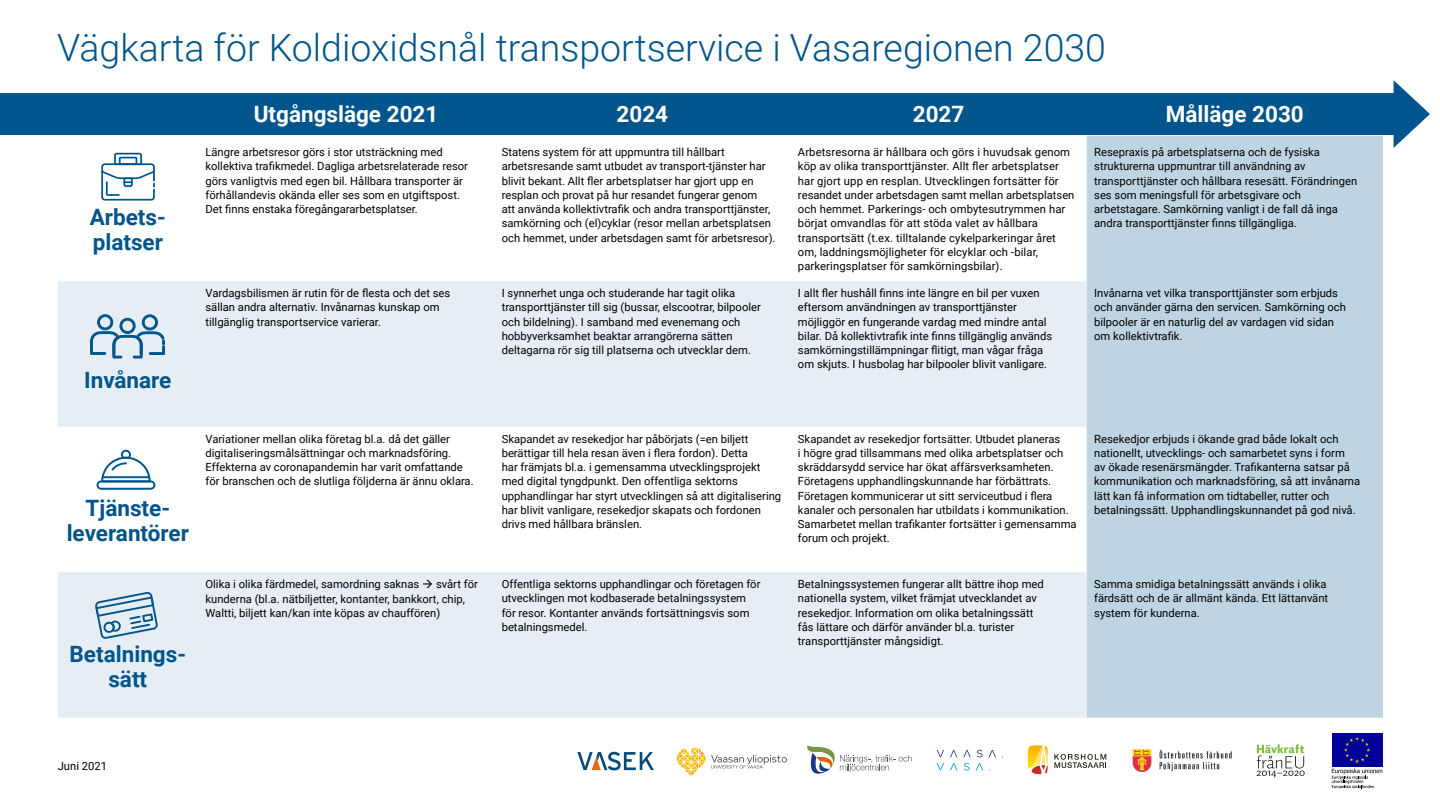
<style>
.page{position:relative;width:1440px;height:810px;background:#fff}
.page>*{position:absolute;margin:0;border:0;box-sizing:border-box;transform-origin:0 0}
.Paragraph_Style_2{font:300 37.5px "Roboto";color:#00558c}
.t1{font:700 22.5px/24.8px "Roboto";color:#00558c;text-align:center}
.t2{font:700 22.5px "Roboto";color:#fff}
.t3{font:11.25px/14.2px "Roboto";color:#000}
</style>
<div class="page">
<div style="left:0;top:93px;width:1403px;height:42px;background:#00558c"></div>
<svg style="left:1394px;top:80px;width:36px;height:68px"></svg>
<div style="left:1087px;top:136px;width:296px;height:582px;background:#bfd4e2"></div>
<svg style="left:58px;top:281px;width:1029px;height:437px;fill:#e6eef4"></svg>
<svg style="left:95px;top:592px;width:63px;height:47px;background:#a9c5d8"></svg>
<svg style="left:90px;top:314px;width:75px;height:44px;background:#a5c3d6"></svg>
<svg style="left:101px;top:153px;width:54px;height:48px"></svg>
<svg style="left:97px;top:450px;width:58px;height:40px"></svg>
<hr style="left:102px;top:476px;width:48px;height:2px;background:#00558c">
<svg style="left:577px;top:752px;width:77px;height:18px"></svg>
<svg style="left:677px;top:748px;width:28px;height:28px"></svg>
<svg style="left:711px;top:755px;width:76px;height:14px"></svg>
<svg style="left:807px;top:745px;width:105px;height:29px"></svg>
<svg style="left:977px;top:750px;width:6px;height:7px"></svg>
<svg style="left:937px;top:750px;width:7px;height:7px"></svg>
<svg style="left:950px;top:750px;width:7px;height:7px"></svg>
<svg style="left:964px;top:750px;width:7px;height:7px"></svg>
<svg style="left:989px;top:750px;width:7px;height:7px"></svg>
<svg style="left:964px;top:763px;width:6px;height:7px"></svg>
<svg style="left:937px;top:763px;width:7px;height:7px"></svg>
<svg style="left:950px;top:763px;width:7px;height:7px"></svg>
<svg style="left:976px;top:763px;width:7px;height:7px"></svg>
<img style="left:1028px;top:745px;width:15px;height:24px">
<svg style="left:1032px;top:746px;width:16px;height:28px"></svg>
<svg style="left:1054px;top:754px;width:52px;height:14px"></svg>
<img style="left:1132px;top:750px;width:100px;height:22px">
<svg style="left:1257px;top:744px;width:48px;height:34px"></svg>
<div style="left:1332px;top:733px;width:50px;height:34px;background:#009"></div>
<svg style="left:1344px;top:737px;width:26px;height:26px"></svg>
<svg style="left:1332px;top:769px;width:50px;height:20px"></svg>
<h1 class="Paragraph_Style_2" style="left:57px;top:21px;width:1050px">Vägkarta för Koldioxidsnål transportservice i Vasaregionen 2030</h1>
<h2 class="t2" style="left:254px;top:98px;width:186px">Utgångsläge 2021</h2>
<h2 class="t2" style="left:617px;top:98px;width:53px">2024</h2>
<h2 class="t2" style="left:913px;top:98px;width:53px">2027</h2>
<h2 class="t2" style="left:1166px;top:98px;width:140px">Målläge 2030</h2>
<h2 class="t1" style="left:90px;top:204px;width:78px;text-align:left">Arbets&shy;platser</h2>
<h2 class="t1" style="left:84px;top:367px;width:89px">Invånare</h2>
<p class="t3" style="left:205px;top:145px;width:264px">Längre arbetsresor görs i stor utsträckning med kollektiva trafikmedel. Dagliga arbetsrelaterade resor görs vanligtvis med egen bil. Hållbara transporter är förhållandevis okända eller ses som en utgiftspost.<br>Det finns enstaka föregångararbetsplatser.</p>
<p class="t3" style="left:502px;top:145px;width:275px">Statens system för att uppmuntra till hållbart arbetsresande samt utbudet av transport-tjänster har blivit bekant. Allt fler arbetsplatser har gjort upp en resplan och provat på hur resandet fungerar genom<br>att använda kollektivtrafik och andra transporttjänster, samkörning och (el)cyklar (resor mellan arbetsplatsen och hemmet, under arbetsdagen samt för arbetsresor).</p>
<p class="t3" style="left:798px;top:145px;width:278px">Arbetsresorna är hållbara och görs i huvudsak genom köp av olika transporttjänster. Allt fler arbetsplatser har gjort upp en resplan. Utvecklingen fortsätter för resandet under arbetsdagen samt mellan arbetsplatsen och hemmet. Parkerings- och ombytesutrymmen har börjat omvandlas för att stöda valet av hållbara transportsätt (t.ex. tilltalande cykelparkeringar året om, laddningsmöjligheter för elcyklar och -bilar, parkeringsplatser för samkörningsbilar).</p>
<p class="t3" style="left:1094px;top:145px;width:265px">Resepraxis på arbetsplatserna och de fysiska strukturerna uppmuntrar till användning av transporttjänster och hållbara resesätt. Förändringen ses som meningsfull för arbetsgivare och arbetstagare. Samkörning vanligt i de fall då inga andra transporttjänster finns tillgängliga.</p>
<p class="t3" style="left:205px;top:286px;width:246px">Vardagsbilismen är rutin för de flesta och det ses sällan andra alternativ. Invånarnas kunskap om tillgänglig transportservice varierar.</p>
<p class="t3" style="left:502px;top:286px;width:261px">I synnerhet unga och studerande har tagit olika transporttjänster till sig (bussar, elscootrar, bilpooler och bildelning). I samband med evenemang och hobbyverksamhet beaktar arrangörerna sätten deltagarna rör sig till platserna och utvecklar dem.</p>
<p class="t3" style="left:798px;top:286px;width:256px">I allt fler hushåll finns inte längre en bil per vuxen eftersom användningen av transporttjänster möjliggör en fungerande vardag med mindre antal bilar. Då kollektivtrafik inte finns tillgänglig används samkörningstillämpningar flitigt, man vågar fråga om skjuts. I husbolag har bilpooler blivit vanligare.</p>
<p class="t3" style="left:1094px;top:286px;width:253px">Invånarna vet vilka transporttjänster som erbjuds och använder gärna den servicen. Samkörning och bilpooler är en naturlig del av vardagen vid sidan om kollektivtrafik.</p>
<h2 class="t1" style="left:67px;top:495px;width:124px">Tjänste&shy;leverantörer</h2>
<h2 class="t1" style="left:70px;top:641px;width:118px">Betalnings&shy;sätt</h2>
<p class="t3" style="left:205px;top:431px;width:270px">Variationer mellan olika företag bl.a. då det gäller digitaliseringsmålsättningar och marknadsföring.<br>Effekterna av coronapandemin har varit omfattande för branschen och de slutliga följderna är ännu oklara.</p>
<p class="t3" style="left:502px;top:431px;width:281px">Skapandet av resekedjor har påbörjats (=en biljett berättigar till hela resan även i flera fordon). Detta<br>har främjats bl.a. i gemensamma utvecklingsprojekt med digital tyngdpunkt. Den offentliga sektorns upphandlingar har styrt utvecklingen så att digitalisering har blivit vanligare, resekedjor skapats och fordonen drivs med hållbara bränslen.</p>
<p class="t3" style="left:798px;top:431px;width:280px">Skapandet av resekedjor fortsätter. Utbudet planeras<br>i högre grad tillsammans med olika arbetsplatser och skräddarsydd service har ökat affärsverksamheten.<br>Företagens upphandlingskunnande har förbättrats.<br>Företagen kommunicerar ut sitt serviceutbud i flera kanaler och personalen har utbildats i kommunikation.<br>Samarbetet mellan trafikanter fortsätter i gemensamma forum och projekt.</p>
<p class="t3" style="left:1094px;top:431px;width:268px">Resekedjor erbjuds i ökande grad både lokalt och nationellt, utvecklings- och samarbetet syns i form<br>av ökade resenärsmängder. Trafikanterna satsar på kommunikation och marknadsföring, så att invånarna lätt kan få information om tidtabeller, rutter och betalningssätt. Upphandlingskunnandet på god nivå.</p>
<p class="t3" style="left:205px;top:577px;width:274px">Olika i olika färdmedel, samordning saknas → svårt för kunderna (bl.a. nätbiljetter, kontanter, bankkort, chip,<br>Waltti, biljett kan/kan inte köpas av chauffören)</p>
<p class="t3" style="left:502px;top:577px;width:260px">Offentliga sektorns upphandlingar och företagen för utvecklingen mot kodbaserade betalningssystem för resor. Kontanter används fortsättningsvis som betalningsmedel.</p>
<p class="t3" style="left:798px;top:577px;width:247px">Betalningssystemen fungerar allt bättre ihop med nationella system, vilket främjat utvecklandet av resekedjor. Information om olika betalningssätt fås lättare och därför använder bl.a. turister transporttjänster mångsidigt.</p>
<p class="t3" style="left:1094px;top:577px;width:236px">Samma smidiga betalningssätt används i olika färdsätt och de är allmänt kända. Ett lättanvänt system för kunderna.</p>
<p class="t3" style="left:58px;top:759px;width:51px">Juni 2021</p>
</div>
